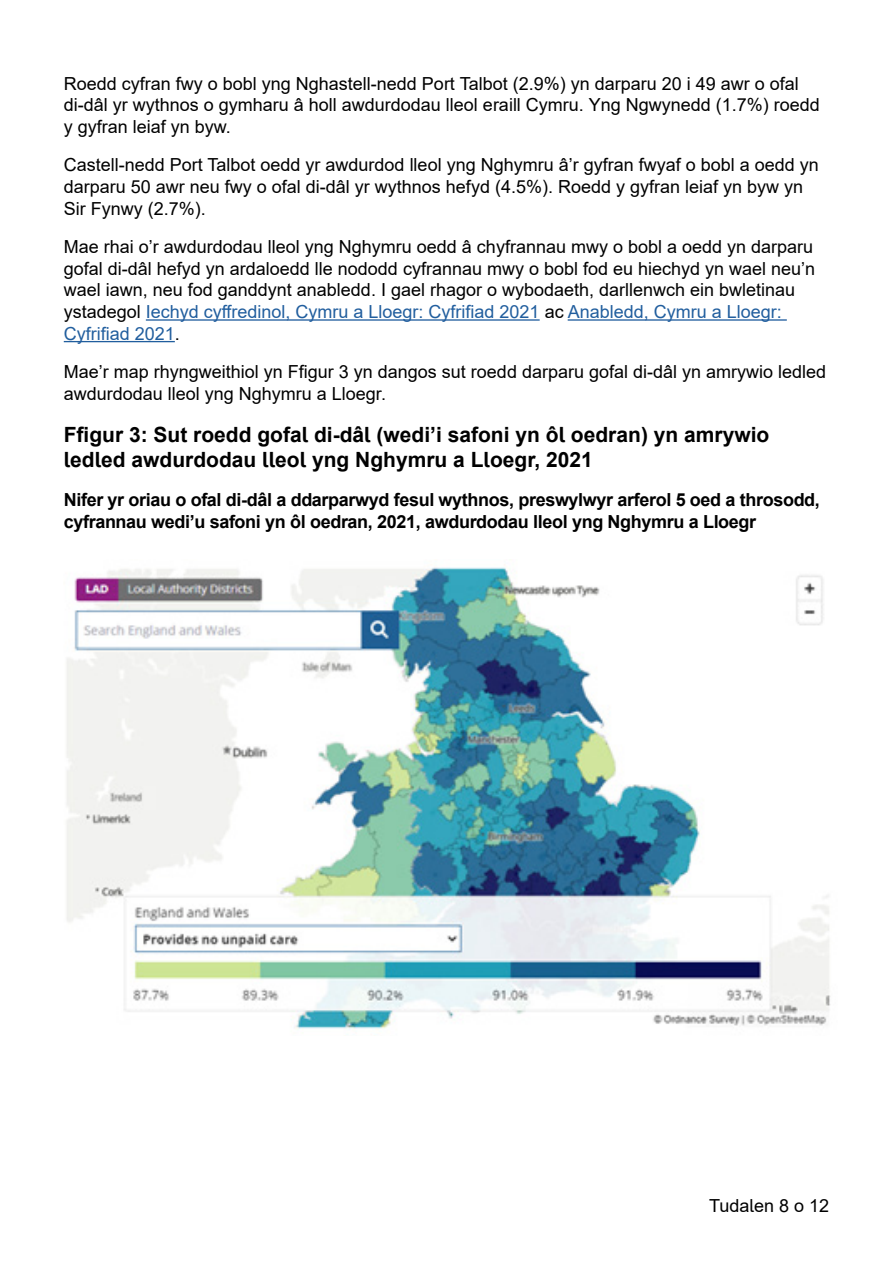
<style>
.page{position:relative;width:893px;height:1263px;background:#fff}
.page>*{position:absolute;margin:0;border:0;box-sizing:border-box;transform-origin:0 0}
.Heading_3__Figures{font:700 21px/25.2px "Arial";color:#000}
.Body_Text{font:18px/21.6px "Arial";color:#000}
.Body_Text-2{font:700 18px/21.6px "Arial";letter-spacing:-.02em;color:#000}
.s1{color:#215e9e}
</style>
<div class="page">
<hr style="left:146px;top:319px;width:394px;height:2px;background:#215e9e">
<hr style="left:568px;top:319px;width:219px;height:2px;background:#215e9e">
<hr style="left:64px;top:341px;width:111px;height:1px;background:#215e9e">
<img style="left:66px;top:567px;width:765px;height:463px">
<p class="Body_Text" style="left:64px;top:72px;width:758px">Roedd cyfran fwy o bobl yng Nghastell-nedd Port Talbot (2.9%) yn darparu 20 i 49 awr o ofal di-dâl yr wythnos o gymharu â holl awdurdodau lleol eraill Cymru. Yng Ngwynedd (1.7%) roedd y gyfran leiaf yn byw.</p>
<p class="Body_Text" style="left:64px;top:154px;width:757px">Castell-nedd Port Talbot oedd yr awdurdod lleol yng Nghymru â’r gyfran fwyaf o bobl a oedd yn darparu 50 awr neu fwy o ofal di-dâl yr wythnos hefyd (4.5%). Roedd y gyfran leiaf yn byw yn<br>Sir Fynwy (2.7%).</p>
<p class="Body_Text" style="left:64px;top:236px;width:753px">Mae rhai o’r awdurdodau lleol yng Nghymru oedd â chyfrannau mwy o bobl a oedd yn darparu gofal di-dâl hefyd yn ardaloedd lle nododd cyfrannau mwy o bobl fod eu hiechyd yn wael neu’n wael iawn, neu fod ganddynt anabledd. I gael rhagor o wybodaeth, darllenwch ein bwletinau ystadegol <span class="s1">Iechyd cyffredinol, Cymru a Lloegr: Cyfrifiad 2021</span> ac <span class="s1">Anabledd, Cymru a Lloegr:<br>Cyfrifiad 2021</span>.</p>
<p class="Body_Text" style="left:64px;top:361px;width:764px">Mae’r map rhyngweithiol yn Ffigur 3 yn dangos sut roedd darparu gofal di-dâl yn amrywio ledled awdurdodau lleol yng Nghymru a Lloegr.</p>
<p class="Heading_3__Figures" style="left:64px;top:422px;width:707px">Ffigur 3: Sut roedd gofal di-dâl (wedi’i safoni yn ôl oedran) yn amrywio ledled awdurdodau lleol yng Nghymru a Lloegr, 2021</p>
<p class="Body_Text-2" style="left:64px;top:489px;width:758px">Nifer yr oriau o ofal di-dâl a ddarparwyd fesul wythnos, preswylwyr arferol 5 oed a throsodd, cyfrannau wedi’u safoni yn ôl oedran, 2021, awdurdodau lleol yng Nghymru a Lloegr</p>
<p class="Body_Text" style="left:709px;top:1195px;width:122px">Tudalen 8 o 12</p>
</div>
